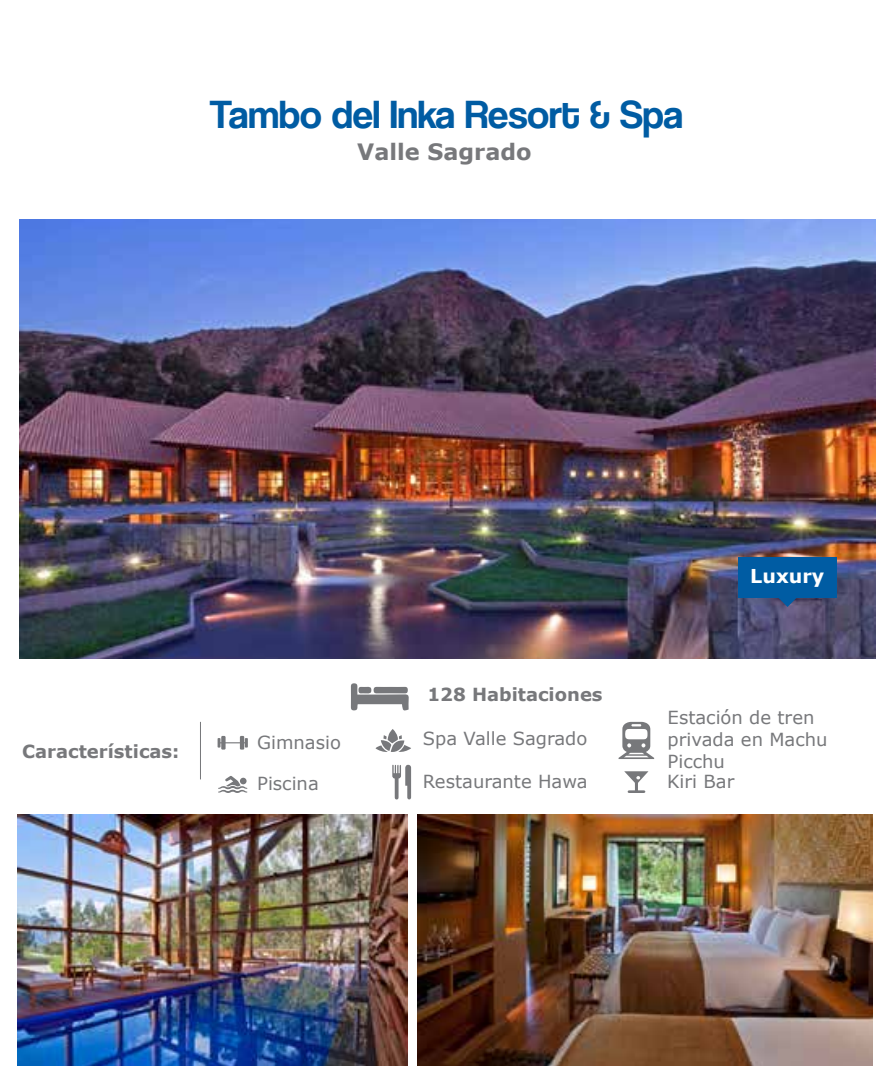
<style>
.page{position:relative;width:893px;height:1085px;background:#fff}
.page>*{position:absolute;margin:0;border:0;box-sizing:border-box;transform-origin:0 0}
.t1{font:40.5px "Coolvetica Rg";color:#005ca3}
.t2{font:700 22.5px "Verdana";color:#77787b}
.t3{font:700 19.12px "Verdana";color:#fff}
.t4{font:18px/21.6px "Verdana";color:#77787b}
.t5{font:700 18px "Verdana";color:#77787b}
</style>
<div class="page">
<img style="left:18px;top:814px;width:389px;height:251px">
<img style="left:417px;top:814px;width:456px;height:251px">
<img style="left:19px;top:219px;width:856px;height:440px">
<svg style="left:351px;top:683px;width:58px;height:28px"></svg>
<hr style="left:200px;top:721px;width:1px;height:58px;background:#77787b">
<svg style="left:218px;top:776px;width:29px;height:17px"></svg>
<div style="left:240px;top:777px;width:7px;height:7px;background:#77787b;border-radius:50%"></div>
<svg style="left:392px;top:764px;width:19px;height:35px"></svg>
<svg style="left:624px;top:771px;width:24px;height:21px"></svg>
<svg style="left:375px;top:729px;width:36px;height:23px"></svg>
<svg style="left:218px;top:735px;width:30px;height:14px"></svg>
<svg style="left:619px;top:721px;width:35px;height:38px"></svg>
<div style="left:738px;top:557px;width:99px;height:40px;background:#005ca3"></div>
<svg style="left:776px;top:597px;width:23px;height:10px"></svg>
<h1 class="t1" style="left:210px;top:91px;width:475px">Tambo del Inka Resort &amp; Spa</h1>
<p class="t2" style="left:357px;top:135px;width:176px">Valle Sagrado</p>
<p class="t5" style="left:22px;top:739px;width:159px">Características:</p>
<p class="t4" style="left:257px;top:731px;width:85px">Gimnasio</p>
<p class="t5" style="left:427px;top:681px;width:177px">128 Habitaciones</p>
<p class="t4" style="left:423px;top:727px;width:166px">Spa Valle Sagrado</p>
<p class="t3" style="left:750px;top:563px;width:76px">Luxury</p>
<p class="t4" style="left:668px;top:706px;width:161px">Estación de tren privada en Machu<br>Picchu</p>
<p class="t4" style="left:257px;top:772px;width:63px">Piscina</p>
<p class="t4" style="left:423px;top:770px;width:166px">Restaurante Hawa</p>
<p class="t4" style="left:667px;top:770px;width:69px">Kiri Bar</p>
</div>
